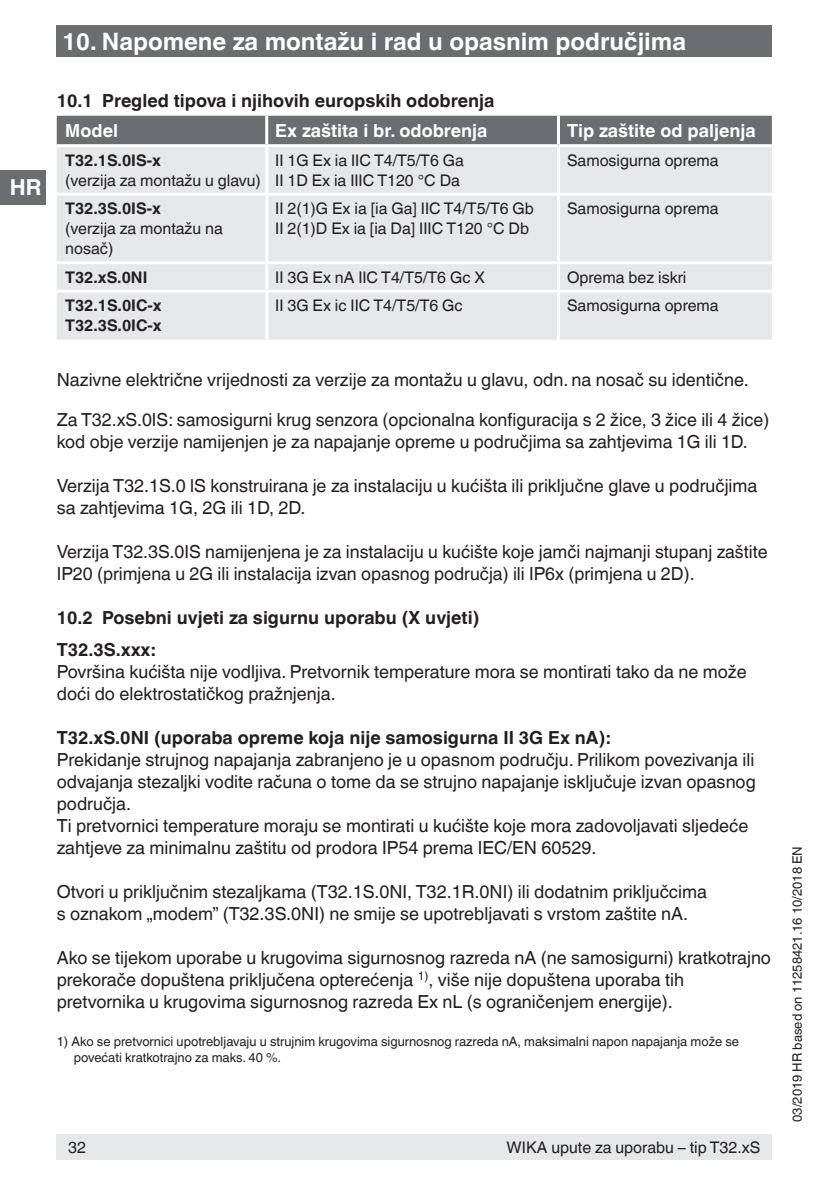
<style>
.page{position:relative;width:840px;height:1191px;background:#fff}
.page>*{position:absolute;margin:0;border:0;box-sizing:border-box;transform-origin:0 0}
.t1{font:700 24px "Helvetica World";color:#fff}
.t2{font:700 22px "Helvetica World";color:#fff}
.t3{font:18px/22px "Helvetica World";color:#231f20}
.t4{font:700 18px/32px "Helvetica World";color:#231f20}
.t5{font:700 18px "Helvetica World";color:#fff}
.t6{font:16px/20px "Helvetica World";color:#231f20}
.t7{font:700 16px/20px "Helvetica World";color:#231f20}
.t8{font:13px/16px "Helvetica World";color:#231f20}
</style>
<div class="page">
<div style="left:57px;top:26px;width:714px;height:31px;background:#6c6d70"></div>
<div style="left:0;top:170px;width:45px;height:34px;background:#6c6d70"></div>
<div style="left:57px;top:1134px;width:714px;height:25px;background:#e6e7e9"></div>
<div style="left:57px;top:116px;width:714px;height:28px;background:#6c6d70"></div>
<div style="left:57px;top:147px;width:714px;height:193px;background:#e6e7e9"></div>
<hr style="left:265px;top:116px;width:3px;height:28px;background:#fff">
<hr style="left:556px;top:116px;width:3px;height:28px;background:#fff">
<hr style="left:265px;top:147px;width:3px;height:46px;background:#fff">
<hr style="left:556px;top:147px;width:3px;height:46px;background:#fff">
<hr style="left:57px;top:193px;width:209px;height:3px;background:#fff">
<hr style="left:266px;top:193px;width:292px;height:3px;background:#fff">
<hr style="left:265px;top:196px;width:3px;height:65px;background:#fff">
<hr style="left:558px;top:193px;width:213px;height:3px;background:#fff">
<hr style="left:556px;top:196px;width:3px;height:65px;background:#fff">
<hr style="left:57px;top:261px;width:209px;height:3px;background:#fff">
<hr style="left:266px;top:261px;width:292px;height:3px;background:#fff">
<hr style="left:265px;top:264px;width:3px;height:26px;background:#fff">
<hr style="left:558px;top:261px;width:213px;height:3px;background:#fff">
<hr style="left:556px;top:264px;width:3px;height:26px;background:#fff">
<hr style="left:57px;top:290px;width:209px;height:3px;background:#fff">
<hr style="left:266px;top:290px;width:292px;height:3px;background:#fff">
<hr style="left:265px;top:293px;width:3px;height:47px;background:#fff">
<hr style="left:558px;top:290px;width:213px;height:3px;background:#fff">
<hr style="left:556px;top:293px;width:3px;height:47px;background:#fff">
<p class="t2" style="left:10px;top:175px;width:33px">HR</p>
<h1 class="t1" style="left:62px;top:27px;width:625px">10. Napomene za montažu i rad u opasnim područjima</h1>
<p class="t4" style="left:57px;top:85px;width:439px">10.1 Pregled tipova i njihovih europskih odobrenja</p>
<p class="t5" style="left:65px;top:120px;width:54px">Model</p>
<p class="t5" style="left:275px;top:120px;width:213px">Ex zaštita i br. odobrenja</p>
<p class="t5" style="left:566px;top:120px;width:190px">Tip zaštite od paljenja</p>
<p class="t7" style="left:65px;top:150px;width:97px">T32.1S.0IS-x</p>
<p class="t6" style="left:65px;top:170px;width:197px">(verzija za montažu u glavu)</p>
<p class="t6" style="left:275px;top:150px;width:190px">II 1G Ex ia IIC T4/T5/T6 Ga<br>II 1D Ex ia IIIC T120 °C Da</p>
<p class="t6" style="left:566px;top:150px;width:153px">Samosigurna oprema</p>
<p class="t7" style="left:65px;top:199px;width:97px">T32.3S.0IS-x</p>
<p class="t6" style="left:65px;top:219px;width:159px">(verzija za montažu na nosač)</p>
<p class="t6" style="left:275px;top:199px;width:260px">II 2(1)G Ex ia [ia Ga] IIC T4/T5/T6 Gb<br>II 2(1)D Ex ia [ia Da] IIIC T120 °C Db</p>
<p class="t6" style="left:566px;top:199px;width:153px">Samosigurna oprema</p>
<p class="t7" style="left:65px;top:267px;width:84px">T32.xS.0NI</p>
<p class="t6" style="left:275px;top:267px;width:211px">II 3G Ex nA IIC T4/T5/T6 Gc X</p>
<p class="t6" style="left:566px;top:267px;width:121px">Oprema bez iskri</p>
<p class="t7" style="left:65px;top:296px;width:98px">T32.1S.0IC-x<br>T32.3S.0IC-x</p>
<p class="t6" style="left:275px;top:296px;width:189px">II 3G Ex ic IIC T4/T5/T6 Gc</p>
<p class="t6" style="left:566px;top:296px;width:153px">Samosigurna oprema</p>
<p class="t3" style="left:57px;top:369px;width:693px">Nazivne električne vrijednosti za verzije za montažu u glavu, odn. na nosač su identične.</p>
<p class="t3" style="left:57px;top:409px;width:713px">Za T32.xS.0IS: samosigurni krug senzora (opcionalna konfiguracija s 2 žice, 3 žice ili 4 žice) kod obje verzije namijenjen je za napajanje opreme u područjima sa zahtjevima 1G ili 1D.</p>
<p class="t3" style="left:57px;top:475px;width:701px">Verzija T32.1S.0 lS konstruirana je za instalaciju u kućišta ili priključne glave u područjima sa zahtjevima 1G, 2G ili 1D, 2D.</p>
<p class="t3" style="left:57px;top:541px;width:712px">Verzija T32.3S.0IS namijenjena je za instalaciju u kućište koje jamči najmanji stupanj zaštite<br>IP20 (primjena u 2G ili instalacija izvan opasnog područja) ili IP6x (primjena u 2D).</p>
<p class="t4" style="left:57px;top:602px;width:424px">10.2 Posebni uvjeti za sigurnu uporabu (X uvjeti)<br>T32.3S.xxx:</p>
<p class="t3" style="left:57px;top:661px;width:691px">Površina kućišta nije vodljiva. Pretvornik temperature mora se montirati tako da ne može doći do elektrostatičkog pražnjenja.</p>
<p class="t4" style="left:57px;top:722px;width:555px">T32.xS.0NI (uporaba opreme koja nije samosigurna II 3G Ex nA):</p>
<p class="t3" style="left:57px;top:749px;width:700px">Prekidanje strujnog napajanja zabranjeno je u opasnom području. Prilikom povezivanja ili odvajanja stezaljki vodite računa o tome da se strujno napajanje isključuje izvan opasnog područja.<br>Ti pretvornici temperature moraju se montirati u kućište koje mora zadovoljavati sljedeće zahtjeve za minimalnu zaštitu od prodora IP54 prema IEC/EN 60529.</p>
<p class="t3" style="left:57px;top:880px;width:651px">Otvori u priključnim stezaljkama (T32.1S.0NI, T32.1R.0NI) ili dodatnim priključcima s oznakom „modem” (T32.3S.0NI) ne smije se upotrebljavati s vrstom zaštite nA.</p>
<p class="t3" style="left:57px;top:946px;width:715px">Ako se tijekom uporabe u krugovima sigurnosnog razreda nA (ne samosigurni) kratkotrajno prekorače dopuštena priključena opterećenja <sup>1)</sup>, više nije dopuštena uporaba tih pretvornika u krugovima sigurnosnog razreda Ex nL (s ograničenjem energije).</p>
<p class="t8" style="left:74px;top:1033px;width:666px;text-indent:-17px">1) Ako se pretvornici upotrebljavaju u strujnim krugovima sigurnosnog razreda nA, maksimalni napon napajanja može se povećati kratkotrajno za maks. 40 %.</p>
<p class="t6" style="left:68px;top:1137px;width:19px">32</p>
<p class="t6" style="left:506px;top:1137px;width:255px">WIKA upute za uporabu – tip T32.xS</p>
<p class="t8" style="left:789px;top:1121px;width:277px;rotate:-90deg">03/2019 HR based on 11258421.16 10/2018 EN</p>
</div>
